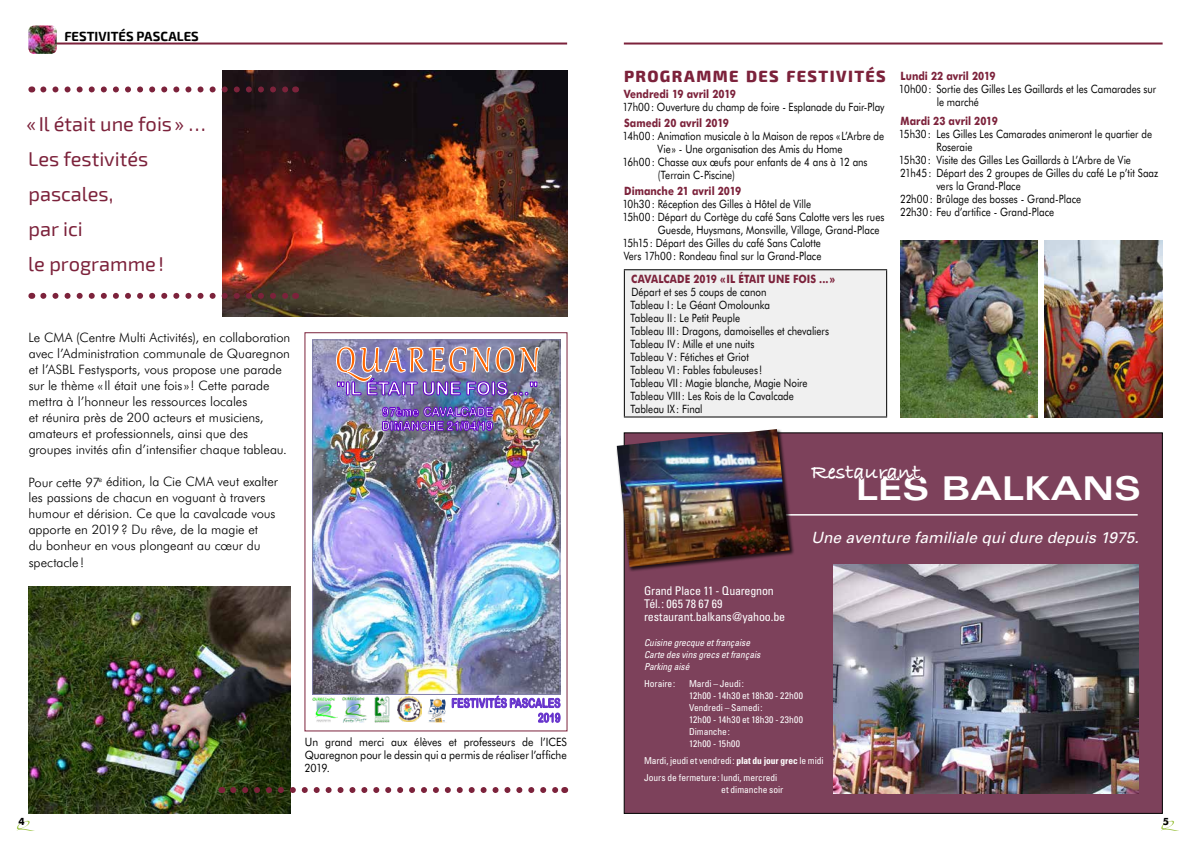
<style>
.page{position:relative;width:1191px;height:842px;background:#fff}
.page>*{position:absolute;margin:0;border:0;box-sizing:border-box;transform-origin:0 0}
.t1{font:700 expanded 32.8px "Univers";color:#fff}
.t2{font:700 21.9px "Bradley Hand ITCTT";color:#fff}
.t3{font:20px/35px "Exo 2";color:#7c223b}
.t4{font:800 16px "Exo 2";letter-spacing:.085em;color:#7c223b}
.t5{font:italic 15.5px "Univers";color:#fff}
.t6{font:300 13px/16px "Futura BT";letter-spacing:-.005em;color:#000}
.t7{font:700 13px "Exo 2";color:#000}
.t8{font:condensed 12px/13px "Univers";letter-spacing:-.015em;color:#fff}
.t9{font:11.5px/13px "Futura BT";color:#000;scale:.85 1}
.t10{font:700 11.5px "Futura BT";letter-spacing:.005em;color:#7c223b;scale:.85 1}
.t11{font:11.5px/13px "Futura BT";color:#000;text-align:justify;scale:.91 1}
.t12{font:700 10px "Futura BT";color:#000}
.t13{font:condensed 9.5px/12px "Univers";letter-spacing:-.005em;color:#fff}
.t14{font:italic condensed 9.5px/12px "Univers";letter-spacing:-.01em;color:#fff}
.s1{font-weight:700}
</style>
<div class="page">
<svg style="left:17px;top:821px;width:18px;height:10px"></svg>
<svg style="left:1161px;top:821px;width:17px;height:10px"></svg>
<hr style="left:32px;top:43px;width:535px;height:2px;background:#7c223b">
<hr style="left:624px;top:43px;width:538px;height:2px;background:#7c223b">
<img style="left:223px;top:71px;width:344px;height:245px">
<img style="left:314px;top:342px;width:244px;height:350px">
<div style="left:312px;top:340px;width:248px;height:354px;border:1px solid #807ea9"></div>
<img style="left:312px;top:697px;width:26px;height:25px">
<img style="left:342px;top:696px;width:25px;height:26px">
<img style="left:397px;top:697px;width:25px;height:24px">
<img style="left:428px;top:698px;width:18px;height:24px">
<img style="left:374px;top:696px;width:16px;height:27px">
<img style="left:336px;top:347px;width:203px;height:48px">
<svg style="left:452px;top:696px;width:108px;height:26px"></svg>
<img style="left:382px;top:407px;width:110px;height:24px">
<img style="left:28px;top:587px;width:263px;height:226px">
<img style="left:900px;top:240px;width:137px;height:177px">
<img style="left:1045px;top:240px;width:117px;height:177px">
<svg style="left:43px;top:86px;width:246px;height:6px"></svg>
<svg style="left:43px;top:293px;width:246px;height:6px"></svg>
<svg style="left:233px;top:787px;width:325px;height:6px"></svg>
<img style="left:28px;top:26px;width:29px;height:28px">
<div style="left:624px;top:270px;width:262px;height:147px;background:#f0f0f0"></div>
<hr style="left:624px;top:269px;width:263px;height:1px;background:#000">
<hr style="left:624px;top:270px;width:1px;height:146px;background:#000">
<hr style="left:886px;top:270px;width:1px;height:146px;background:#000">
<hr style="left:624px;top:416px;width:263px;height:1px;background:#000">
<div style="left:624px;top:433px;width:538px;height:381px;background:#7d415b;border:1px solid #000"></div>
<img style="left:833px;top:564px;width:305px;height:229px">
<svg style="left:809px;top:351px;width:199px;height:84px"></svg>
<hr style="left:709px;top:514px;width:428px;height:2px;background:#fff">
<div style="left:616px;top:428px;width:178px;height:144px;background:#000;opacity:.75"></div>
<img style="left:617px;top:429px;width:172px;height:138px">
<p class="t7" style="left:64px;top:29px;width:136px">FESTIVITÉS PASCALES</p>
<h3 class="t3" style="left:27px;top:107px;width:181px">« Il était une fois» …<br>Les festivités pascales,<br>par ici<br>le programme!</h3>
<p class="t6" style="left:29px;top:330px;width:263px">Le CMA (Centre Multi Activités), en collaboration avec l’Administration communale de Quaregnon et l’ASBL Festysports, vous propose une parade sur le thème «Il était une fois»! Cette parade mettra à l’honneur les ressources locales<br>et réunira près de 200 acteurs et musiciens, amateurs et professionnels, ainsi que des groupes invités afin d’intensifier chaque tableau.</p>
<p class="t6" style="left:29px;top:474px;width:251px">Pour cette 97<sup>e</sup> édition, la Cie CMA veut exalter les passions de chacun en voguant à travers humour et dérision. Ce que la cavalcade vous apporte en 2019? Du rêve, de la magie et<br>du bonheur en vous plongeant au cœur du spectacle !</p>
<p class="t11" style="left:304px;top:735px;width:290px">Un grand merci aux élèves et professeurs de l’ICES Quaregnon pour le dessin qui a permis de réaliser l’affiche 2019.</p>
<h3 class="t4" style="left:624px;top:67px;width:263px">PROGRAMME DES FESTIVITÉS</h3>
<p class="t10" style="left:623px;top:87px;width:134px">Vendredi 19 avril 2019</p>
<p class="t9" style="left:622px;top:100px;width:310px">17h00: Ouverture du champ de foire - Esplanade du Fair-Play</p>
<p class="t10" style="left:624px;top:116px;width:125px">Samedi 20 avril 2019</p>
<p class="t9" style="left:622px;top:129px;width:309px">14h00: Animation musicale à la Maison de repos « L’Arbre de</p>
<p class="t9" style="left:657px;top:142px;width:219px">Vie» - Une organisation des Amis du Home</p>
<p class="t9" style="left:622px;top:155px;width:290px">16h00: Chasse aux œufs pour enfants de 4 ans à 12 ans</p>
<p class="t9" style="left:658px;top:168px;width:92px">(Terrain C-Piscine)</p>
<p class="t10" style="left:624px;top:183px;width:139px">Dimanche 21 avril 2019</p>
<p class="t9" style="left:622px;top:197px;width:223px">10h30: Réception des Gilles à Hôtel de Ville</p>
<p class="t9" style="left:622px;top:210px;width:310px">15h00: Départ du Cortège du café Sans Calotte vers les rues</p>
<p class="t9" style="left:658px;top:223px;width:262px">Guesde, Huysmans, Monsville, Village, Grand-Place</p>
<p class="t9" style="left:622px;top:236px;width:235px">15h15: Départ des Gilles du café Sans Calotte</p>
<p class="t9" style="left:623px;top:249px;width:234px">Vers 17h00: Rondeau final sur la Grand-Place</p>
<p class="t10" style="left:631px;top:272px;width:241px">CAVALCADE 2019 «IL ÉTAIT UNE FOIS ...»</p>
<p class="t9" style="left:630px;top:285px;width:235px">Départ et ses 5 coups de canon<br>Tableau I: Le Géant Omolounka<br>Tableau II: Le Petit Peuple<br>Tableau III: Dragons, damoiselles et chevaliers<br>Tableau IV: Mille et une nuits<br>Tableau V: Fétiches et Griot<br>Tableau VI: Fables fabuleuses !<br>Tableau VII: Magie blanche, Magie Noire<br>Tableau VIII: Les Rois de la Cavalcade<br>Tableau IX: Final</p>
<p class="t10" style="left:900px;top:69px;width:113px">Lundi 22 avril 2019</p>
<p class="t9" style="left:936px;top:82px;width:260px;text-indent:-38px">10h00: Sortie des Gilles Les Gaillards et les Camarades sur le marché</p>
<p class="t10" style="left:900px;top:114px;width:116px">Mardi 23 avril 2019</p>
<p class="t9" style="left:899px;top:127px;width:299px">15h30: Les Gilles Les Camarades animeront le quartier de</p>
<p class="t9" style="left:936px;top:140px;width:44px">Roseraie</p>
<p class="t9" style="left:899px;top:153px;width:274px">15h30: Visite des Gilles Les Gaillards à L’Arbre de Vie</p>
<p class="t9" style="left:900px;top:166px;width:305px">21h45: Départ des 2 groupes de Gilles du café Le p’tit Saaz</p>
<p class="t9" style="left:936px;top:179px;width:101px">vers la Grand-Place</p>
<p class="t9" style="left:900px;top:192px;width:214px">22h00: Brûlage des bosses - Grand-Place</p>
<p class="t9" style="left:900px;top:205px;width:183px">22h30: Feu d’artifice - Grand-Place</p>
<h2 class="t2" style="left:811px;top:455px;width:111px">Restaurant</h2>
<h1 class="t1" style="left:856px;top:469px;width:286px">LES BALKANS</h1>
<h3 class="t5" style="left:811px;top:529px;width:329px">Une aventure familiale qui dure depuis 1975.</h3>
<p class="t8" style="left:644px;top:584px;width:143px">Grand Place 11 - Quaregnon<br>Tél.: 065 78 67 69 restaurant.balkans@yahoo.be</p>
<p class="t14" style="left:644px;top:637px;width:118px">Cuisine grecque et française<br>Carte des vins grecs et français<br>Parking aisé</p>
<p class="t13" style="left:644px;top:677px;width:33px">Horaire:</p>
<p class="t13" style="left:689px;top:677px;width:115px">Mardi – Jeudi:<br>12h00 - 14h30 et 18h30 - 22h00<br>Vendredi – Samedi:<br>12h00 - 14h30 et 18h30 - 23h00<br>Dimanche:<br>12h00 - 15h00</p>
<p class="t13" style="left:644px;top:752px;width:181px;line-height:17px">Mardi, jeudi et vendredi: <span class="s1">plat du jour grec</span> le midi<br>Jours de fermeture: lundi, mercredi</p>
<p class="t13" style="left:721px;top:783px;width:64px">et dimanche soir</p>
<p class="t12" style="left:19px;top:815px;width:8px">4</p>
<p class="t12" style="left:1162px;top:815px;width:8px">5</p>
</div>
